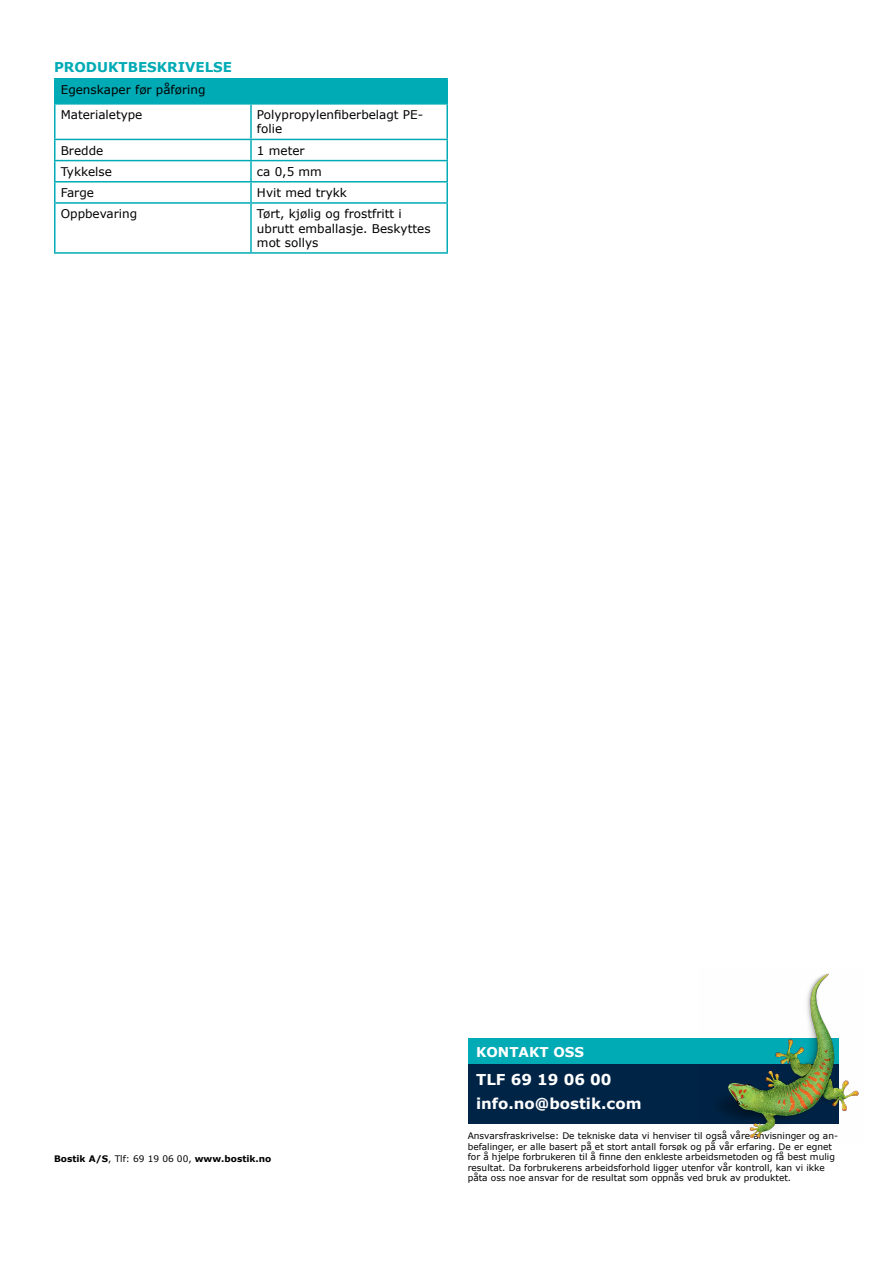
<style>
.page{position:relative;width:893px;height:1263px;background:#fff}
.page>*{position:absolute;margin:0;border:0;box-sizing:border-box;transform-origin:0 0}
.t1{font:700 15px/24px "Verdana";color:#fff}
.t2{font:700 13.5px "Verdana";color:#00abb5}
.t3{font:700 13.5px "Verdana";color:#fff}
.t4{font:12px/14.4px "Verdana";color:#000}
.t5{font:9px/10.5px "Verdana";color:#000}
.t6{font:700 9px "Verdana";color:#000}
.s1{font-weight:400}
</style>
<div class="page">
<div style="left:56px;top:80px;width:390px;height:23px;background:#00abb5"></div>
<hr style="left:54px;top:252px;width:197px;height:2px;background:#00abb5">
<hr style="left:251px;top:252px;width:197px;height:2px;background:#00abb5">
<hr style="left:54px;top:79px;width:2px;height:24px;background:#00abb5">
<hr style="left:54px;top:105px;width:2px;height:34px;background:#00abb5">
<hr style="left:54px;top:140px;width:2px;height:20px;background:#00abb5">
<hr style="left:54px;top:161px;width:2px;height:20px;background:#00abb5">
<svg style="left:54px;top:183px;width:2px;height:19px"></svg>
<hr style="left:54px;top:204px;width:2px;height:48px;background:#00abb5">
<hr style="left:54px;top:78px;width:197px;height:2px;background:#00abb5">
<hr style="left:251px;top:78px;width:197px;height:2px;background:#00abb5">
<hr style="left:54px;top:103px;width:197px;height:2px;background:#00abb5">
<hr style="left:251px;top:103px;width:197px;height:2px;background:#00abb5">
<hr style="left:54px;top:139px;width:197px;height:1px;background:#00abb5">
<hr style="left:251px;top:139px;width:197px;height:1px;background:#00abb5">
<hr style="left:54px;top:160px;width:197px;height:1px;background:#00abb5">
<hr style="left:251px;top:160px;width:197px;height:1px;background:#00abb5">
<hr style="left:54px;top:181px;width:197px;height:2px;background:#00abb5">
<hr style="left:251px;top:181px;width:197px;height:2px;background:#00abb5">
<hr style="left:54px;top:202px;width:197px;height:2px;background:#00abb5">
<hr style="left:251px;top:202px;width:197px;height:2px;background:#00abb5">
<hr style="left:250px;top:79px;width:2px;height:24px;background:#00abb5">
<hr style="left:446px;top:79px;width:2px;height:24px;background:#00abb5">
<hr style="left:250px;top:105px;width:2px;height:34px;background:#00abb5">
<hr style="left:446px;top:105px;width:2px;height:34px;background:#00abb5">
<hr style="left:250px;top:140px;width:2px;height:20px;background:#00abb5">
<hr style="left:446px;top:140px;width:2px;height:20px;background:#00abb5">
<hr style="left:250px;top:161px;width:2px;height:20px;background:#00abb5">
<hr style="left:446px;top:161px;width:2px;height:20px;background:#00abb5">
<svg style="left:250px;top:183px;width:2px;height:19px"></svg>
<svg style="left:446px;top:183px;width:2px;height:19px"></svg>
<hr style="left:250px;top:204px;width:2px;height:48px;background:#00abb5">
<hr style="left:446px;top:204px;width:2px;height:48px;background:#00abb5">
<div style="left:469px;top:1063px;width:370px;height:61px;background:#002446"></div>
<div style="left:469px;top:1038px;width:370px;height:26px;background:#00abb5"></div>
<img style="left:719px;top:973px;width:140px;height:165px">
<h2 class="t2" style="left:54px;top:58px;width:180px">PRODUKTBESKRIVELSE</h2>
<h3 class="t4" style="left:61px;top:77px;width:146px;line-height:25px">Egenskaper før påføring<br>Materialetype</h3>
<h3 class="t4" style="left:257px;top:107px;width:168px">Polypropylenfiberbelagt PE&shy;folie</h3>
<h3 class="t4" style="left:61px;top:143px;width:44px">Bredde</h3>
<h3 class="t4" style="left:257px;top:143px;width:49px">1 meter</h3>
<h3 class="t4" style="left:61px;top:164px;width:53px">Tykkelse</h3>
<h3 class="t4" style="left:257px;top:164px;width:66px">ca 0,5 mm</h3>
<h3 class="t4" style="left:61px;top:185px;width:35px">Farge</h3>
<h3 class="t4" style="left:257px;top:185px;width:92px">Hvit med trykk</h3>
<h3 class="t4" style="left:61px;top:206px;width:78px">Oppbevaring</h3>
<h3 class="t4" style="left:257px;top:206px;width:175px">Tørt, kjølig og frostfritt i ubrutt emballasje. Beskyttes mot sollys</h3>
<p class="t6" style="left:54px;top:1152px;width:219px">Bostik A/S<span class="s1">, Tlf: 69 19 06 00,</span> www.bostik.no</p>
<h2 class="t3" style="left:476px;top:1042px;width:109px">KONTAKT OSS</h2>
<h1 class="t1" style="left:476px;top:1067px;width:167px">TLF 69 19 06 00 info.no@bostik.com</h1>
<p class="t5" style="left:468px;top:1130px;width:372px">Ansvarsfraskrivelse: De tekniske data vi henviser til også våre anvisninger og an&shy;befalinger, er alle basert på et stort antall forsøk og på vår erfaring. De er egnet for å hjelpe forbrukeren til å finne den enkleste arbeidsmetoden og få best mulig resultat. Da forbrukerens arbeidsforhold ligger utenfor vår kontroll, kan vi ikke påta oss noe ansvar for de resultat som oppnås ved bruk av produktet.</p>
</div>
